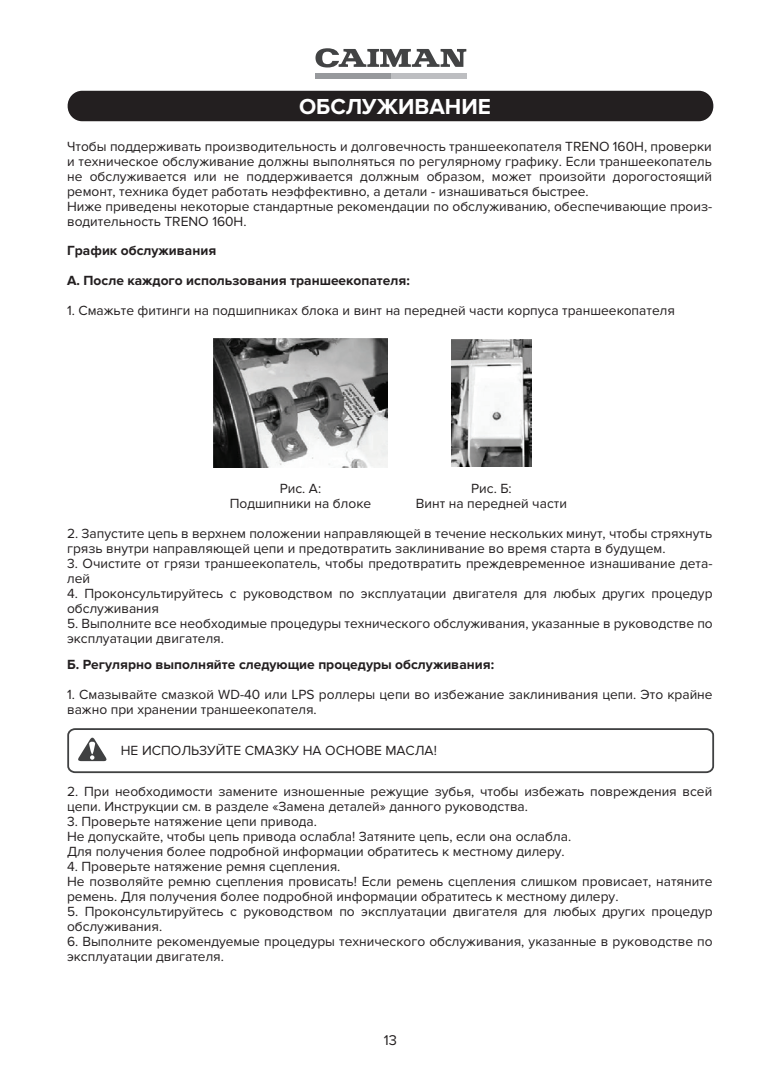
<style>
.page{position:relative;width:780px;height:1088px;background:#fff}
.page>*{position:absolute;margin:0;border:0;box-sizing:border-box;transform-origin:0 0}
.t1{font:700 22.5px "Proxima Nova";color:#fff}
.t2{font:14.62px "Proxima Nova";color:#231f20}
.t3{font:13.75px/15px "Proxima Nova";color:#231f20}
.t4{font:700 13.75px/30px "Proxima Nova";color:#231f20}
</style>
<div class="page">
<svg style="left:315px;top:48px;width:151px;height:20px"></svg>
<div style="left:316px;top:73px;width:75px;height:5px;background:#97999c"></div>
<div style="left:391px;top:73px;width:75px;height:5px;background:#bdbec1"></div>
<div style="left:68px;top:91px;width:645px;height:30px;background:#231f20;border-radius:15px"></div>
<svg style="left:67px;top:728px;width:648px;height:46px"></svg>
<img style="left:451px;top:339px;width:80px;height:128px">
<img style="left:213px;top:339px;width:175px;height:128px">
<h1 class="t1" style="left:299px;top:93px;width:193px">ОБСЛУЖИВАНИЕ</h1>
<p class="t3" style="left:67px;top:139px;width:646px">Чтобы поддерживать производительность и долговечность траншеекопателя TRENO 160H, проверки и техническое обслуживание должны выполняться по регулярному графику. Если траншеекопатель не обслуживается или не поддерживается должным образом, может произойти дорогостоящий ремонт, техника будет работать неэффективно, а детали - изнашиваться быстрее.<br>Ниже приведены некоторые стандартные рекомендации по обслуживанию, обеспечивающие произ&shy;водительность TRENO 160H.</p>
<p class="t4" style="left:67px;top:236px;width:344px">График обслуживания<br>A. После каждого использования траншеекопателя:</p>
<p class="t3" style="left:67px;top:303px;width:609px">1. Смажьте фитинги на подшипниках блока и винт на передней части корпуса траншеекопателя</p>
<p class="t3" style="left:230px;top:481px;width:143px;text-align:center">Рис. А:<br>Подшипники на блоке</p>
<p class="t3" style="left:416px;top:481px;width:153px;text-align:center">Рис. Б:<br>Винт на передней части</p>
<p class="t3" style="left:67px;top:526px;width:646px">2. Запустите цепь в верхнем положении направляющей в течение нескольких минут, чтобы стряхнуть грязь внутри направляющей цепи и предотвратить заклинивание во время старта в будущем.</p>
<p class="t3" style="left:67px;top:556px;width:647px">3. Очистите от грязи траншеекопатель, чтобы предотвратить преждевременное изнашивание дета&shy;лей</p>
<p class="t3" style="left:67px;top:586px;width:647px">4. Проконсультируйтесь с руководством по эксплуатации двигателя для любых других процедур обслуживания</p>
<p class="t3" style="left:67px;top:616px;width:647px">5. Выполните все необходимые процедуры технического обслуживания, указанные в руководстве по эксплуатации двигателя.</p>
<p class="t4" style="left:67px;top:649px;width:428px">Б. Регулярно выполняйте следующие процедуры обслуживания:</p>
<p class="t3" style="left:67px;top:687px;width:647px">1. Смазывайте смазкой WD-40 или LPS роллеры цепи во избежание заклинивания цепи. Это крайне важно при хранении траншеекопателя.</p>
<p class="t3" style="left:121px;top:743px;width:317px">НЕ ИСПОЛЬЗУЙТЕ СМАЗКУ НА ОСНОВЕ МАСЛА!</p>
<p class="t3" style="left:67px;top:784px;width:646px">2. При необходимости замените изношенные режущие зубья, чтобы избежать повреждения всей цепи. Инструкции см. в разделе «Замена деталей» данного руководства.</p>
<p class="t3" style="left:67px;top:814px;width:505px">3. Проверьте натяжение цепи привода.<br>Не допускайте, чтобы цепь привода ослабла! Затяните цепь, если она ослабла.<br>Для получения более подробной информации обратитесь к местному дилеру.</p>
<p class="t3" style="left:67px;top:859px;width:647px">4. Проверьте натяжение ремня сцепления.<br>Не позволяйте ремню сцепления провисать! Если ремень сцепления слишком провисает, натяните ремень. Для получения более подробной информации обратитесь к местному дилеру.</p>
<p class="t3" style="left:67px;top:904px;width:647px">5. Проконсультируйтесь с руководством по эксплуатации двигателя для любых других процедур обслуживания.</p>
<p class="t3" style="left:67px;top:934px;width:647px">6. Выполните рекомендуемые процедуры технического обслуживания, указанные в руководстве по эксплуатации двигателя.</p>
<p class="t2" style="left:383px;top:1031px;width:15px">13</p>
</div>
